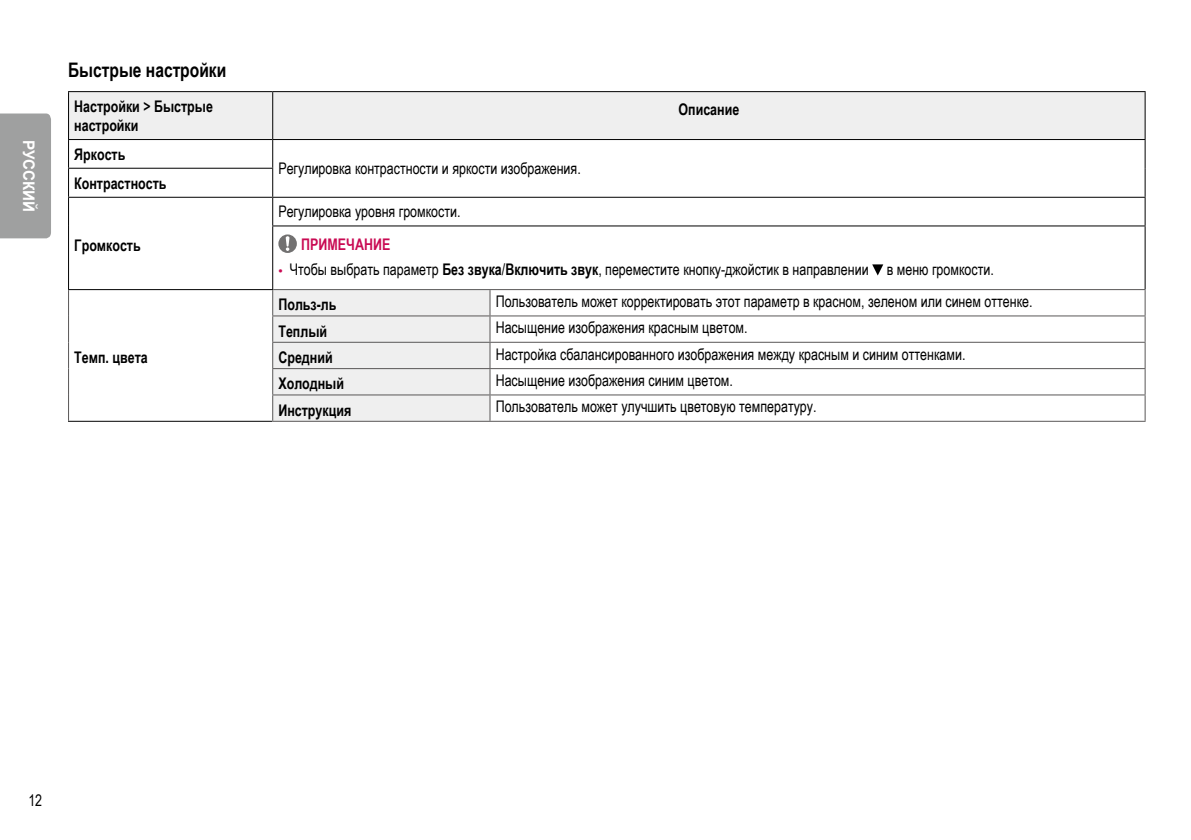
<style>
.page{position:relative;width:1191px;height:840px;background:#fff}
.page>*{position:absolute;margin:0;border:0;box-sizing:border-box;transform-origin:0 0}
.t1{font:700 20px "Arial Narrow";color:#000;scale:.95 1}
.t2{font:16px "Arial Narrow";color:#000;scale:.95 1}
.t3{font:700 16px/19.2px "Arial Narrow";color:#000;scale:.95 1}
.t4{font:700 16px "Arial Narrow";color:#c90a53;scale:.95 1}
.t5{font:700 16px "Arial";color:#fff;scale:.95 1}
.s1{font-family:"LG Smart";color:#c90a53}
.s2{font-weight:700}
</style>
<div class="page">
<div style="left:0;top:113px;width:51px;height:125px;background:#9fa0a0"></div>
<svg style="left:69px;top:92px;width:1075px;height:328px"></svg>
<hr style="left:490px;top:315px;width:655px;height:1px;background:#595757">
<svg style="left:1144px;top:290px;width:1px;height:130px"></svg>
<hr style="left:490px;top:289px;width:655px;height:1px;background:#595757">
<hr style="left:490px;top:341px;width:655px;height:1px;background:#595757">
<hr style="left:490px;top:368px;width:655px;height:1px;background:#595757">
<hr style="left:490px;top:394px;width:655px;height:1px;background:#595757">
<hr style="left:490px;top:420px;width:655px;height:1px;background:#595757">
<hr style="left:68px;top:289px;width:205px;height:1px;background:#000">
<hr style="left:68px;top:420px;width:204px;height:1px;background:#000">
<svg style="left:68px;top:290px;width:1px;height:130px"></svg>
<hr style="left:273px;top:289px;width:217px;height:1px;background:#595757">
<hr style="left:272px;top:315px;width:218px;height:1px;background:#595757">
<hr style="left:272px;top:341px;width:218px;height:1px;background:#595757">
<hr style="left:272px;top:368px;width:218px;height:1px;background:#595757">
<svg style="left:272px;top:290px;width:1px;height:130px"></svg>
<svg style="left:489px;top:290px;width:1px;height:130px"></svg>
<hr style="left:272px;top:394px;width:218px;height:1px;background:#595757">
<hr style="left:272px;top:420px;width:218px;height:1px;background:#595757">
<hr style="left:68px;top:91px;width:205px;height:1px;background:#000">
<hr style="left:68px;top:92px;width:1px;height:47px;background:#000">
<hr style="left:273px;top:91px;width:217px;height:1px;background:#000">
<hr style="left:272px;top:92px;width:1px;height:47px;background:#000">
<hr style="left:490px;top:91px;width:655px;height:1px;background:#000">
<hr style="left:1144px;top:92px;width:1px;height:47px;background:#000">
<hr style="left:68px;top:139px;width:205px;height:1px;background:#000">
<hr style="left:273px;top:139px;width:217px;height:1px;background:#000">
<hr style="left:490px;top:139px;width:655px;height:1px;background:#000">
<hr style="left:68px;top:168px;width:205px;height:1px;background:#000">
<hr style="left:68px;top:197px;width:205px;height:1px;background:#000">
<svg style="left:68px;top:140px;width:1px;height:86px"></svg>
<hr style="left:273px;top:197px;width:217px;height:1px;background:#000">
<svg style="left:272px;top:140px;width:1px;height:85px"></svg>
<hr style="left:490px;top:197px;width:655px;height:1px;background:#000">
<svg style="left:1144px;top:140px;width:1px;height:85px"></svg>
<hr style="left:68px;top:226px;width:1px;height:63px;background:#000">
<hr style="left:272px;top:225px;width:218px;height:1px;background:#000">
<hr style="left:272px;top:226px;width:1px;height:63px;background:#000">
<hr style="left:490px;top:225px;width:655px;height:1px;background:#000">
<hr style="left:1144px;top:226px;width:1px;height:63px;background:#000">
<svg style="left:278px;top:234px;width:19px;height:19px"></svg>
<svg style="left:872px;top:264px;width:11px;height:11px"></svg>
<p class="t5" style="left:40px;top:140px;width:78px;rotate:90deg">РУССКИЙ</p>
<p class="t1" style="left:68px;top:55px;width:168px">Быстрые настройки</p>
<p class="t3" style="left:74px;top:96px;width:148px">Настройки &gt; Быстрые настройки</p>
<p class="t3" style="left:678px;top:99px;width:66px">Описание</p>
<p class="t3" style="left:74px;top:144px;width:55px">Яркость</p>
<p class="t2" style="left:278px;top:157px;width:320px">Регулировка контрастности и яркости изображения.</p>
<p class="t3" style="left:74px;top:172px;width:99px">Контрастность</p>
<p class="t3" style="left:74px;top:235px;width:72px">Громкость</p>
<p class="t3" style="left:74px;top:347px;width:79px">Tемп. цвета</p>
<p class="t2" style="left:278px;top:200px;width:193px">Регулировка уровня громкости.</p>
<p class="t4" style="left:301px;top:232px;width:95px">ПРИМЕЧАНИЕ</p>
<p class="t2" style="left:278px;top:257px;width:754px"><span class="s1">•</span> Чтобы выбрать параметр <span class="s2">Без звука</span>/<span class="s2">Включить звук</span>, переместите кнопку-джойстик в направлении в меню громкости.</p>
<p class="t3" style="left:278px;top:294px;width:63px">Πольз-ль</p>
<p class="t2" style="left:496px;top:289px;width:566px">Пользователь может корректировать этот параметр в красном, зеленом или синем оттенке.</p>
<p class="t3" style="left:278px;top:320px;width:53px">Теплый</p>
<p class="t2" style="left:496px;top:316px;width:267px">Насыщение изображения красным цветом.</p>
<p class="t3" style="left:278px;top:347px;width:59px">Средний</p>
<p class="t2" style="left:496px;top:342px;width:496px">Настройка сбалансированного изображения между красным и синим оттенками.</p>
<p class="t3" style="left:278px;top:373px;width:71px">Холодный</p>
<p class="t2" style="left:496px;top:368px;width:251px">Насыщение изображения синим цветом.</p>
<p class="t3" style="left:278px;top:399px;width:78px">Инструкция</p>
<p class="t2" style="left:496px;top:394px;width:339px">Пользователь может улучшить цветовую температуру.</p>
<p class="t2" style="left:28px;top:788px;width:16px">12</p>
</div>
